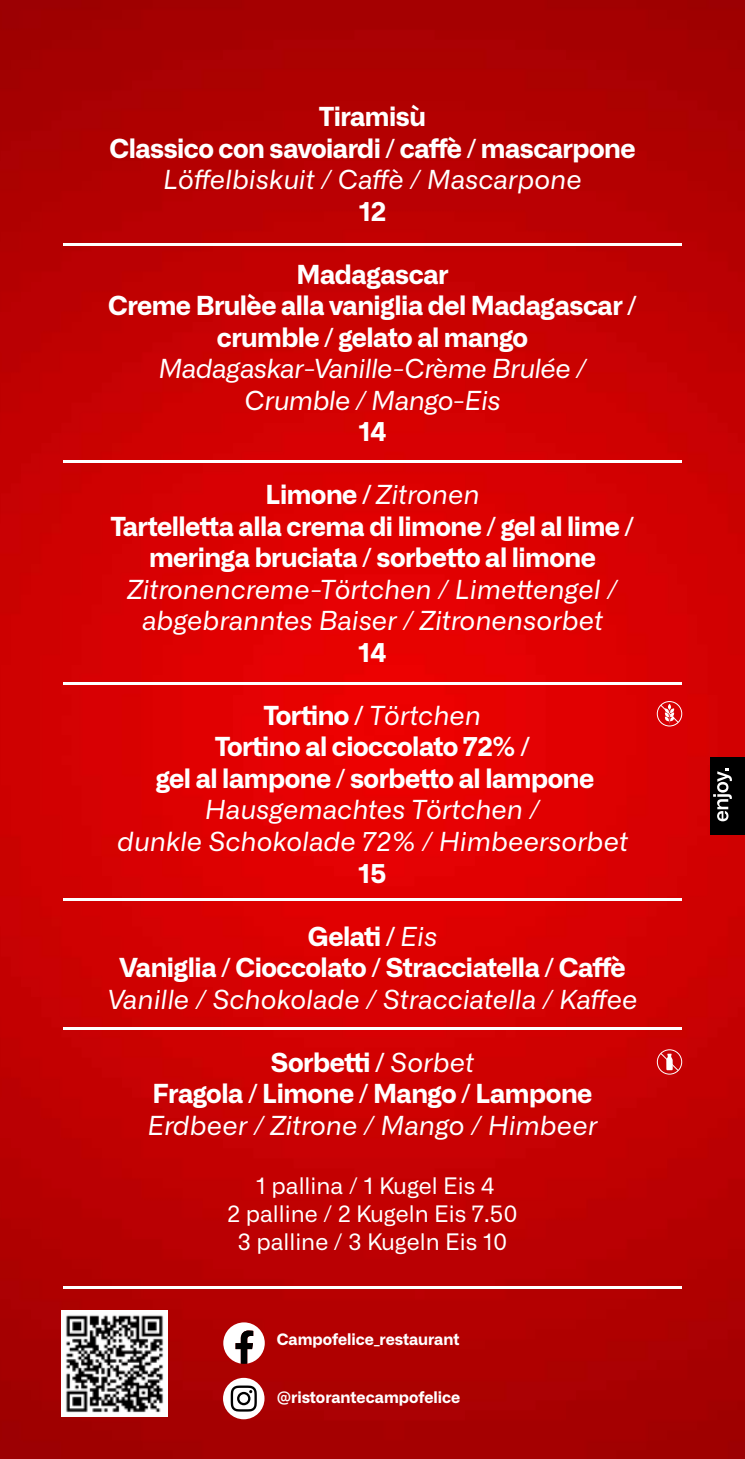
<style>
.page{position:relative;width:745px;height:1459px;background:#fff}
.page>*{position:absolute;margin:0;border:0;box-sizing:border-box;transform-origin:0 0}
.t1{font:700 26.25px/31.5px "Alliance No.1";letter-spacing:-.02em;color:#fff;text-align:center}
.t2{font:italic 26.25px/31.5px "Alliance No.1";color:#fff;text-align:center}
.t3{font:italic 26.25px/31.5px "Alliance No.1";letter-spacing:-.02em;color:#fff;text-align:center}
.t4{font:22.75px/28px "Alliance No.1";color:#fff;text-align:center}
.t5{font:700 15.75px "Alliance No.1";color:#fff}
.s1{font-weight:400;font-style:italic}
</style>
<div class="page">
<img style="left:0;top:0;width:744px;height:1458px">
<div style="left:223px;top:1377px;width:41px;height:42px;background:#fff;border-radius:50%"></div>
<svg style="left:230px;top:1385px;width:27px;height:26px"></svg>
<svg style="left:223px;top:1322px;width:41px;height:41px"></svg>
<img style="left:62px;top:1310px;width:106px;height:106px">
<div style="left:709px;top:757px;width:35px;height:78px;background:#000"></div>
<svg style="left:713px;top:768px;width:18px;height:53px"></svg>
<hr style="left:63px;top:243px;width:618px;height:2px;background:#fff">
<hr style="left:63px;top:460px;width:618px;height:3px;background:#fff">
<hr style="left:63px;top:898px;width:618px;height:3px;background:#fff">
<hr style="left:63px;top:1027px;width:618px;height:2px;background:#fff">
<hr style="left:63px;top:682px;width:618px;height:3px;background:#fff">
<hr style="left:63px;top:1286px;width:618px;height:3px;background:#fff">
<div style="left:656px;top:1049px;width:25px;height:25px;border:1px solid #fff;border-radius:50%"></div>
<svg style="left:659px;top:1052px;width:19px;height:19px"></svg>
<div style="left:656px;top:701px;width:25px;height:25px;border:1px solid #fff;border-radius:50%"></div>
<svg style="left:660px;top:704px;width:18px;height:19px"></svg>
<p class="t1" style="left:109px;top:101px;width:527px">Tiramisù<br>Classico con savoiardi / caffè / mascarpone</p>
<p class="t2" style="left:163px;top:164px;width:420px">Löffelbiskuit / Caffè / Mascarpone</p>
<p class="t1" style="left:358px;top:195px;width:29px">12</p>
<p class="t1" style="left:108px;top:258px;width:530px">Madagascar<br>Creme Brulèe alla vaniglia del Madagascar / crumble / gelato al mango</p>
<p class="t3" style="left:158px;top:353px;width:429px">Madagaskar-Vanille-Crème Brulée /<br>Crumble / Mango-Eis</p>
<p class="t1" style="left:358px;top:416px;width:30px">14</p>
<p class="t1" style="left:111px;top:479px;width:524px">Limone / <span class="s1">Zitronen<br></span>Tartelletta alla crema di limone / gel al lime / meringa bruciata / sorbetto al limone</p>
<p class="t2" style="left:127px;top:573px;width:491px">Zitronencreme-Törtchen / Limettengel / abgebranntes Baiser / Zitronensorbet</p>
<p class="t1" style="left:358px;top:636px;width:30px">14</p>
<p class="t1" style="left:156px;top:699px;width:440px">Tortino / <span class="s1">Törtchen<br></span>Tortino al cioccolato 72% /<br>gel al lampone / sorbetto al lampone</p>
<p class="t2" style="left:117px;top:794px;width:512px">Hausgemachtes Törtchen /<br>dunkle Schokolade 72% / Himbeersorbet</p>
<p class="t1" style="left:358px;top:857px;width:30px">15</p>
<p class="t1" style="left:119px;top:920px;width:507px">Gelati / <span class="s1">Eis<br></span>Vaniglia / Cioccolato / Stracciatella / Caffè</p>
<p class="t2" style="left:107px;top:983px;width:531px">Vanille / Schokolade / Stracciatella / Kaffee</p>
<p class="t1" style="left:152px;top:1046px;width:441px">Sorbetti / <span class="s1">Sorbet<br></span>Fragola / Limone / Mango / Lampone</p>
<p class="t2" style="left:147px;top:1109px;width:451px">Erdbeer / Zitrone / Mango / Himbeer</p>
<p class="t4" style="left:227px;top:1171px;width:292px">1 pallina / 1 Kugel Eis 4<br>2 palline / 2 Kugeln Eis 7.50<br>3 palline / 3 Kugeln Eis 10</p>
<p class="t5" style="left:276px;top:1329px;width:184px">Campofelice_restaurant</p>
<p class="t5" style="left:276px;top:1386px;width:185px">@ristorantecampofelice</p>
</div>
